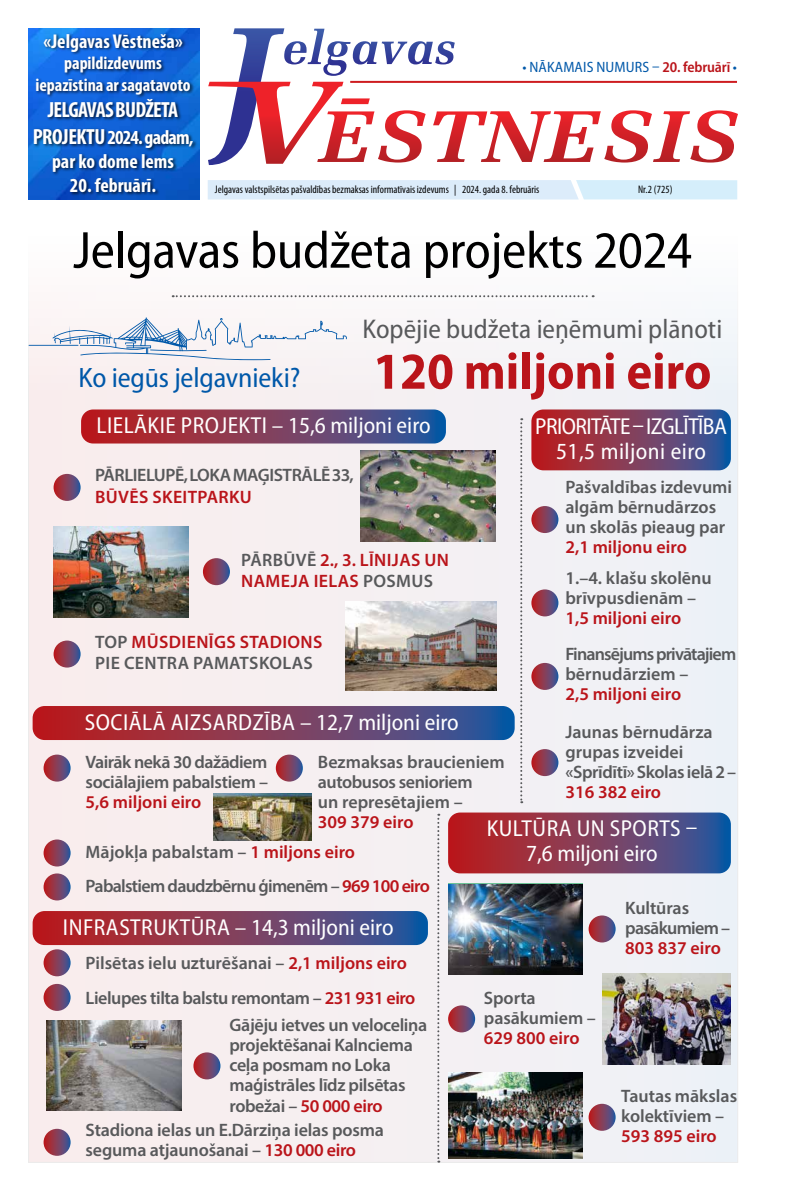
<style>
.page{position:relative;width:794px;height:1191px;background:#fff}
.page>*{position:absolute;margin:0;border:0;box-sizing:border-box;transform-origin:0 0}
.t1{font:semi-condensed 52.4px "Myriad Pro";letter-spacing:-.005em;color:#000}
.t2{font:700 semi-condensed 52px "Myriad Pro";color:#ba141a}
.t3{font:semi-condensed 28.1px "Myriad Pro";letter-spacing:-.005em;color:#0058a9}
.t4{font:semi-condensed 27.2px "Myriad Pro";color:#58595b}
.t5{font:semi-condensed 23.2px/25px "Myriad Pro";letter-spacing:.02em;color:#fff;text-align:center}
.t6{font:semi-condensed 23.2px/25px "Myriad Pro";letter-spacing:-.025em;color:#fff;text-align:center}
.t7{font:700 condensed 22px "Myriad Pro";letter-spacing:-.035em;color:#fff}
.t8{font:700 condensed 20px/24px "Myriad Pro";color:#fff;text-align:center}
.t9{font:600 18px/20px "Myriad Pro";letter-spacing:-.01em;color:#58595b}
.t10{font:600 18px "Myriad Pro";color:#ba141a}
.t11{font:600 18px/34.3px "Myriad Pro";letter-spacing:-.04em;color:#58595b}
.t12{font:600 18px/21.6px "Myriad Pro";letter-spacing:.02em;color:#ba141a}
.t13{font:600 18px/21.6px "Myriad Pro";letter-spacing:.02em;color:#58595b}
.t14{font:700 condensed 18px/21.6px "Myriad Pro";letter-spacing:-.005em;color:#fff;text-align:center}
.t15{font:600 18px/20px "Myriad Pro";letter-spacing:-.05em;color:#58595b}
.t16{font:semi-condensed 15px "Myriad Pro";letter-spacing:.01em;color:#0058a9}
.t17{font:condensed 11px "Myriad Pro";color:#000}
.s1{font-size:22px}
.s2{font-weight:600;color:#ba141a}
.s3{color:#58595b}
.s4{color:#ba141a}
</style>
<div class="page">
<div style="left:29px;top:219px;width:708px;height:943px;background:#f6f0f3"></div>
<img style="left:448px;top:884px;width:135px;height:90px">
<img style="left:448px;top:1072px;width:135px;height:86px">
<img style="left:602px;top:973px;width:129px;height:91px">
<svg style="left:81px;top:409px;width:365px;height:34px;background:#7e405f"></svg>
<svg style="left:33px;top:911px;width:395px;height:34px;background:#7c3e5d"></svg>
<svg style="left:531px;top:409px;width:200px;height:61px;background:#7d405f"></svg>
<svg style="left:448px;top:812px;width:283px;height:61px;background:#7d3f5e"></svg>
<svg style="left:33px;top:706px;width:481px;height:34px;background:#7b3d5d"></svg>
<img style="left:28px;top:29px;width:171px;height:170px">
<div style="left:208px;top:180px;width:529px;height:19px;background:#dcecfa"></div>
<div style="left:33px;top:32px;width:165px;height:164px;background:#000;opacity:.75"></div>
<svg style="left:208px;top:28px;width:530px;height:137px"></svg>
<hr style="left:350px;top:81px;width:387px;height:2px;background:#ce1c20">
<svg style="left:520px;top:418px;width:2px;height:385px"></svg>
<svg style="left:437px;top:813px;width:2px;height:349px"></svg>
<svg style="left:173px;top:295px;width:420px;height:2px"></svg>
<hr style="left:29px;top:345px;width:49px;height:1px;background:#0058a9">
<svg style="left:53px;top:317px;width:294px;height:43px"></svg>
<svg style="left:54px;top:474px;width:27px;height:27px"></svg>
<svg style="left:44px;top:754px;width:27px;height:27px"></svg>
<svg style="left:54px;top:640px;width:27px;height:27px"></svg>
<svg style="left:44px;top:839px;width:27px;height:27px"></svg>
<svg style="left:44px;top:873px;width:27px;height:27px"></svg>
<svg style="left:44px;top:949px;width:27px;height:27px"></svg>
<svg style="left:44px;top:984px;width:27px;height:27px"></svg>
<svg style="left:193px;top:1052px;width:27px;height:27px"></svg>
<svg style="left:588px;top:915px;width:27px;height:27px"></svg>
<svg style="left:588px;top:1103px;width:27px;height:27px"></svg>
<svg style="left:448px;top:1005px;width:27px;height:27px"></svg>
<svg style="left:44px;top:1128px;width:27px;height:27px"></svg>
<svg style="left:276px;top:754px;width:27px;height:27px"></svg>
<svg style="left:203px;top:558px;width:27px;height:27px"></svg>
<svg style="left:531px;top:506px;width:27px;height:27px"></svg>
<svg style="left:531px;top:589px;width:27px;height:27px"></svg>
<svg style="left:531px;top:663px;width:27px;height:27px"></svg>
<svg style="left:531px;top:749px;width:27px;height:27px"></svg>
<img style="left:360px;top:451px;width:135px;height:90px">
<img style="left:345px;top:601px;width:151px;height:90px">
<img style="left:213px;top:793px;width:99px;height:47px">
<img style="left:54px;top:526px;width:134px;height:91px">
<img style="left:47px;top:1020px;width:134px;height:90px">
<p class="t8" style="left:43px;top:29px;width:141px">«Jelgavas Vēstneša»</p>
<p class="t14" style="left:36px;top:52px;width:156px">papildizdevums iepazīstina ar sagatavoto</p>
<p class="t7" style="left:48px;top:96px;width:132px">JELGAVAS BUDŽETA</p>
<p class="t8" style="left:33px;top:125px;width:162px"><span class="s1">PROJEKTU</span>2024. gadam, par ko dome lems</p>
<p class="t8" style="left:70px;top:173px;width:88px">20. februārī.</p>
<p class="t16" style="left:522px;top:58px;width:216px">• NĀKAMAIS NUMURS – <span class="s2">20. februārī</span> •</p>
<p class="t17" style="left:215px;top:183px;width:326px">Jelgavas valstspilsētas pašvaldības bezmaksas informatīvais izdevums | 2024. gada 8. februāris</p>
<p class="t17" style="left:638px;top:183px;width:36px">Nr.2 (725)</p>
<h1 class="t1" style="left:73px;top:218px;width:620px">Jelgavas budžeta projekts 2024</h1>
<h3 class="t3" style="left:79px;top:360px;width:223px">Ko iegūs jelgavnieki?</h3>
<h3 class="t4" style="left:362px;top:312px;width:361px">Kopējie budžeta ieņēmumi plānoti</h3>
<h2 class="t2" style="left:373px;top:338px;width:340px">120 miljoni eiro</h2>
<p class="t5" style="left:97px;top:412px;width:336px">LIELĀKIE PROJEKTI – 15,6 miljoni eiro</p>
<p class="t9" style="left:95px;top:465px;width:260px">PĀRLIELUPĒ, LOKA MAĢISTRĀLĒ 33,</p>
<p class="t12" style="left:95px;top:486px;width:158px">BŪVĒS SKEITPARKU</p>
<p class="t12" style="left:241px;top:548px;width:209px"><span class="s3">PĀRBŪVĒ</span> 2., 3. LĪNIJAS UN<br>NAMEJA IELAS <span class="s3">POSMUS</span></p>
<p class="t13" style="left:95px;top:630px;width:229px">TOP <span class="s4">MŪSDIENĪGS STADIONS<br></span>PIE CENTRA PAMATSKOLAS</p>
<p class="t6" style="left:535px;top:413px;width:193px">PRIORITĀTE – IZGLĪTĪBA<br>51,5 miljoni eiro</p>
<p class="t9" style="left:565px;top:477px;width:168px">Pašvaldības izdevumi algām bērnudārzos un skolās pieaug par</p>
<p class="t10" style="left:565px;top:536px;width:123px">2,1 miljonu eiro</p>
<p class="t9" style="left:565px;top:568px;width:148px">1.–4. klašu skolēnu brīvpusdienām –</p>
<p class="t10" style="left:565px;top:607px;width:117px">1,5 miljoni eiro</p>
<p class="t15" style="left:565px;top:644px;width:172px">Finansējums privātajiem bērnudārziem –</p>
<p class="t10" style="left:565px;top:683px;width:117px">2,5 miljoni eiro</p>
<p class="t5" style="left:85px;top:709px;width:375px">SOCIĀLĀ AIZSARDZĪBA – 12,7 miljoni eiro</p>
<p class="t9" style="left:565px;top:722px;width:172px">Jaunas bērnudārza grupas izveidei «Sprīdītī» Skolas ielā 2 –</p>
<p class="t10" style="left:565px;top:781px;width:97px">316 382 eiro</p>
<p class="t9" style="left:318px;top:751px;width:188px">Bezmaksas braucieniem autobusos senioriem<br>un represētajiem –</p>
<p class="t10" style="left:318px;top:810px;width:97px">309 379 eiro</p>
<p class="t9" style="left:86px;top:751px;width:184px">Vairāk nekā 30 dažādiem sociālajiem pabalstiem –</p>
<p class="t10" style="left:86px;top:790px;width:117px">5,6 miljoni eiro</p>
<p class="t11" style="left:86px;top:834px;width:346px">Mājokļa pabalstam – <span class="s4">1 miljons eiro<br></span>Pabalstiem daudzbērnu ģimenēm – <span class="s4">969 100 eiro</span></p>
<p class="t5" style="left:487px;top:815px;width:212px">KULTŪRA UN SPORTS –<br>7,6 miljoni eiro</p>
<p class="t5" style="left:63px;top:914px;width:332px">INFRASTRUKTŪRA – 14,3 miljoni eiro</p>
<p class="t9" style="left:86px;top:945px;width:331px;line-height:34.8px">Pilsētas ielu uzturēšanai – <span class="s4">2,1 miljons eiro<br></span>Lielupes tilta balstu remontam – <span class="s4">231 931 eiro</span></p>
<p class="t9" style="left:229px;top:1015px;width:199px">Gājēju ietves un veloceliņa projektēšanai Kalnciema ceļa posmam no Loka maģistrāles līdz pilsētas robežai – <span class="s4">50 000 eiro</span></p>
<p class="t9" style="left:86px;top:1120px;width:300px">Stadiona ielas un E.Dārziņa ielas posma seguma atjaunošanai – <span class="s4">130 000 eiro</span></p>
<p class="t9" style="left:484px;top:987px;width:113px">Sporta pasākumiem –</p>
<p class="t10" style="left:484px;top:1026px;width:97px">629 800 eiro</p>
<p class="t11" style="left:625px;top:898px;width:106px;line-height:20px">Kultūras pasākumiem –</p>
<p class="t10" style="left:625px;top:937px;width:97px">803 837 eiro</p>
<p class="t9" style="left:621px;top:1086px;width:118px">Tautas mākslas kolektīviem –</p>
<p class="t10" style="left:621px;top:1125px;width:97px">593 895 eiro</p>
</div>
